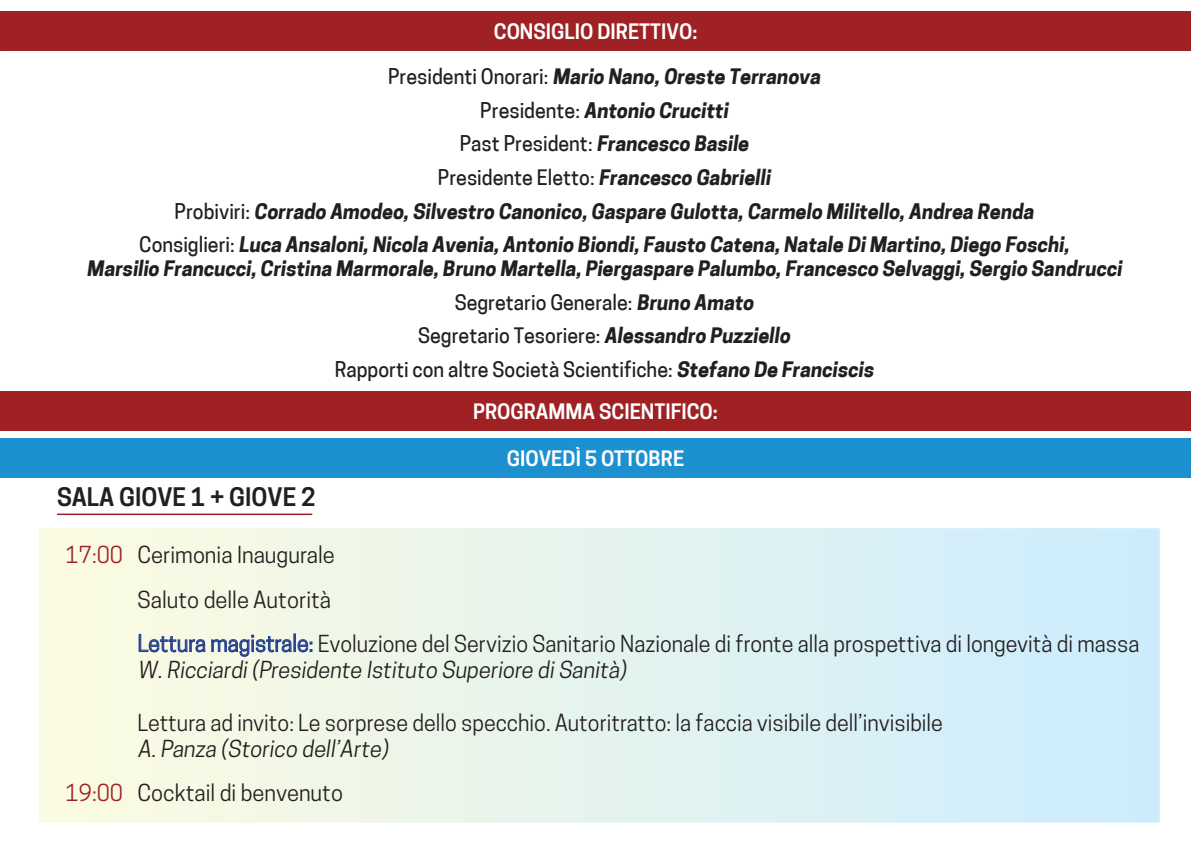
<style>
.page{position:relative;width:1191px;height:851px;background:#fff}
.page>*{position:absolute;margin:0;border:0;box-sizing:border-box;transform-origin:0 0}
.t1{font:700 24px "Cooper Hewitt";color:#231f20}
.t2{font:22px/44px "Cooper Hewitt";color:#231f20}
.t3{font:700 20px/33.6px "Coo Hew";color:#231f20;text-align:center}
.t4{font:700 20px "Cooper Hewitt";color:#fff}
.s1{font-weight:400}
.s2{color:#9f2124}
.s3{color:#253f8e}
</style>
<div class="page">
<div style="left:0;top:11px;width:1191px;height:40px;background:#9f2124"></div>
<div style="left:0;top:438px;width:1191px;height:40px;background:#1d90d0"></div>
<svg style="left:39px;top:528px;width:1120px;height:294px"></svg>
<svg style="left:138px;top:633px;width:174px;height:24px"></svg>
<hr style="left:57px;top:513px;width:255px;height:2px;background:#9f2124">
<div style="left:0;top:391px;width:1191px;height:40px;background:#9f2124"></div>
<p class="t4" style="left:494px;top:19px;width:205px">CONSIGLIO DIRETTIVO:</p>
<p class="t3" style="left:139px;top:60px;width:934px"><span class="s1">P r e s i d e n t i O n o r a r i :</span> Mario Nano,Oreste Terranova<br><span class="s1">P r e s i d e n t e :</span> Antonio Crucitti<br><span class="s1">P a s t P r e s i d e n t :</span> Francesco Basile<br><span class="s1">P r e s i d e n t e E l e t t o :</span> Francesco Gabrielli<br><span class="s1">P r o b i v i r i :</span> Corrado Amodeo,Silvestro Canonico,Gaspare Gulotta,Carmelo Militello,Andrea Renda<br><span class="s1">C o n s i g l i e r i :</span> Luca Ansaloni,Nicola Avenia,Antonio Biondi,Fausto Catena,Natale DiMartino,Diego Foschi,</p>
<p class="t3" style="left:87px;top:252px;width:1039px">Marsilio Francucci,Cristina Marmorale,Bruno Martella,Piergaspare Palumbo,Francesco Selvaggi,Sergio Sandrucci <span class="s1">Segretario Generale:</span> Bruno Amato<br><span class="s1">Segretario Tesoriere:</span> Alessandro Puzziello<br><span class="s1">Rapporti con altre Società Scientifiche:</span> Stefano De Franciscis</p>
<p class="t4" style="left:473px;top:399px;width:246px">PROGRAMMA SCIENTIFICO:</p>
<p class="t4" style="left:507px;top:446px;width:179px">GIOVEDì 5 OTTOBRE</p>
<p class="t1" style="left:57px;top:483px;width:260px">SALA GIOVE 1 + GIOVE 2</p>
<p class="t2" style="left:138px;top:533px;width:1003px;text-indent:-72px"><span class="s2">17:00</span> Cerimonia Inaugurale<br>Saluto delle Autorità<br><span class="s3">Lettura magistrale:</span> Evoluzione del Servizio Sanitario Nazionale di fronte alla prospettiva di longevità di massa</p>
<p class="t2" style="left:138px;top:647px;width:494px">W.Ricciardi(Presidente Istituto Superiore diSanità)</p>
<p class="t2" style="left:138px;top:709px;width:807px;line-height:26.4px">Lettura ad invito: Le sorprese dello specchio. Autoritratto: la faccia visibile dell’invisibile<br>A.Panza (Storico dell’Arte)</p>
<p class="t2" style="left:66px;top:770px;width:279px"><span class="s2">19:00</span> Cocktail di benvenuto</p>
</div>
